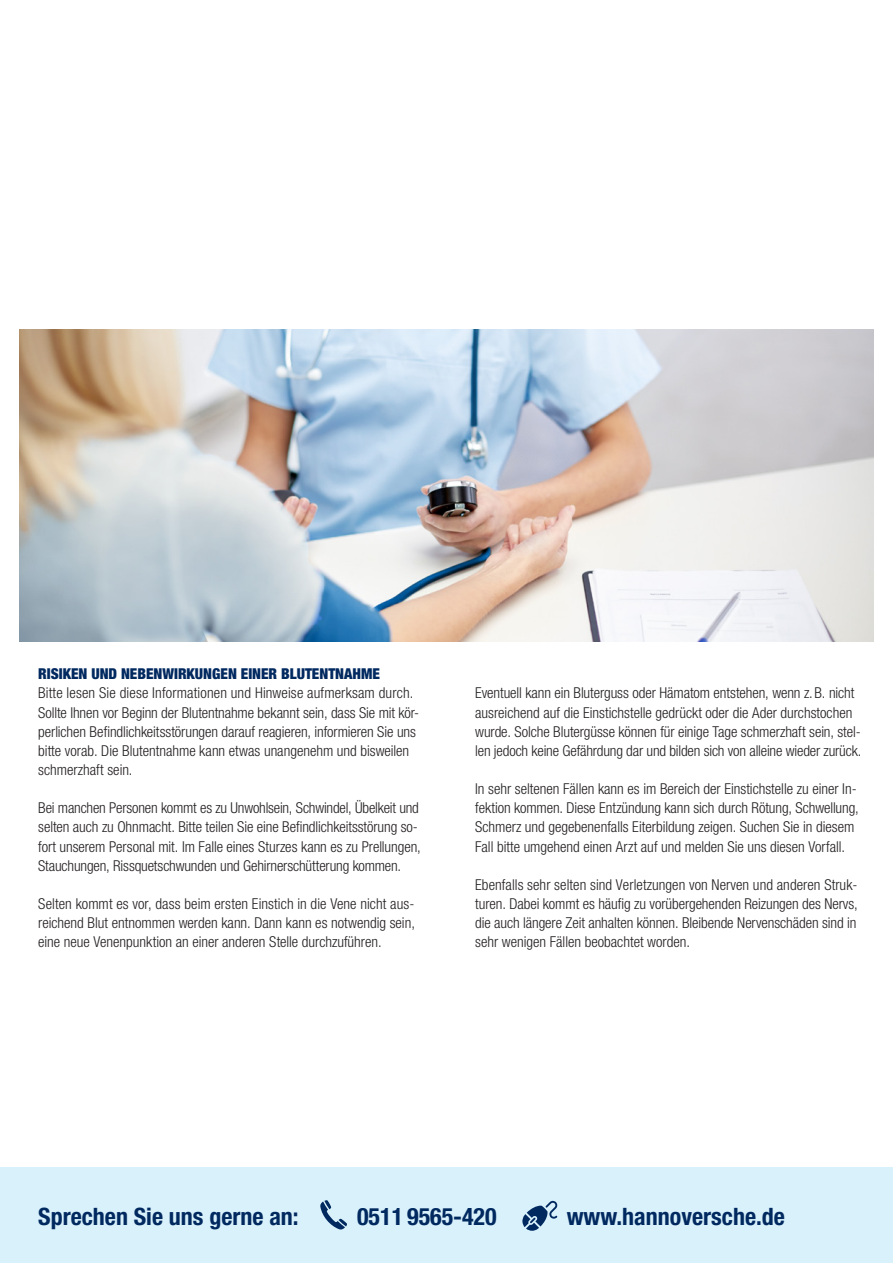
<style>
.page{position:relative;width:893px;height:1263px;background:#fff}
.page>*{position:absolute;margin:0;border:0;box-sizing:border-box;transform-origin:0 0}
._002_HL_Subheadline{font:700 condensed 24px "Helvetica Neue LT Std";color:#002960}
.Fließtext_Normal{font:300 condensed 15px/19.2px "Helvetica Neue LT Std";color:#231f20}
.t1{font:900 condensed 15px "Helvetica Neue LT Std";color:#002960}
</style>
<div class="page">
<div style="left:0;top:1167px;width:893px;height:96px;background:#d8f1fb"></div>
<img style="left:19px;top:330px;width:855px;height:311px">
<svg style="left:320px;top:1200px;width:27px;height:30px"></svg>
<svg style="left:522px;top:1201px;width:36px;height:30px"></svg>
<p class="t1" style="left:38px;top:665px;width:343px">RISIKEN UND NEBENWIRKUNGEN EINER BLUTENTNAHME</p>
<p class="Fließtext_Normal" style="left:38px;top:683px;width:380px">Bitte lesen Sie diese Informationen und Hinweise aufmerksam durch.<br>Sollte Ihnen vor Beginn der Blutentnahme bekannt sein, dass Sie mit kör&shy;perlichen Befindlichkeitsstörungen darauf reagieren, informieren Sie uns bitte vorab. Die Blutentnahme kann etwas unangenehm und bisweilen schmerzhaft sein.</p>
<p class="Fließtext_Normal" style="left:38px;top:798px;width:384px">Bei manchen Personen kommt es zu Unwohlsein, Schwindel, Übelkeit und selten auch zu Ohnmacht. Bitte teilen Sie eine Befindlichkeitsstörung so&shy;fort unserem Personal mit. Im Falle eines Sturzes kann es zu Prellungen, Stauchungen, Rissquetschwunden und Gehirnerschütterung kommen.</p>
<p class="Fließtext_Normal" style="left:38px;top:894px;width:378px">Selten kommt es vor, dass beim ersten Einstich in die Vene nicht aus&shy;reichend Blut entnommen werden kann. Dann kann es notwendig sein, eine neue Venenpunktion an einer anderen Stelle durchzuführen.</p>
<p class="Fließtext_Normal" style="left:475px;top:683px;width:388px">Eventuell kann ein Bluterguss oder Hämatom entstehen, wenn z.B. nicht ausreichend auf die Einstichstelle gedrückt oder die Ader durchstochen wurde. Solche Blutergüsse können für einige Tage schmerzhaft sein, stel&shy;len jedoch keine Gefährdung dar und bilden sich von alleine wieder zurück.</p>
<p class="Fließtext_Normal" style="left:475px;top:779px;width:385px">In sehr seltenen Fällen kann es im Bereich der Einstichstelle zu einer In&shy;fektion kommen. Diese Entzündung kann sich durch Rötung, Schwellung, Schmerz und gegebenenfalls Eiterbildung zeigen. Suchen Sie in diesem Fall bitte umgehend einen Arzt auf und melden Sie uns diesen Vorfall.</p>
<p class="Fließtext_Normal" style="left:475px;top:875px;width:384px">Ebenfalls sehr selten sind Verletzungen von Nerven und anderen Struk&shy;turen. Dabei kommt es häufig zu vorübergehenden Reizungen des Nervs, die auch längere Zeit anhalten können. Bleibende Nervenschäden sind in sehr wenigen Fällen beobachtet worden.</p>
<p class="_002_HL_Subheadline" style="left:38px;top:1202px;width:262px">Sprechen Sie uns gerne an:</p>
<p class="_002_HL_Subheadline" style="left:357px;top:1202px;width:141px">0511 9565-420</p>
<p class="_002_HL_Subheadline" style="left:567px;top:1202px;width:220px">www.hannoversche.de</p>
</div>
